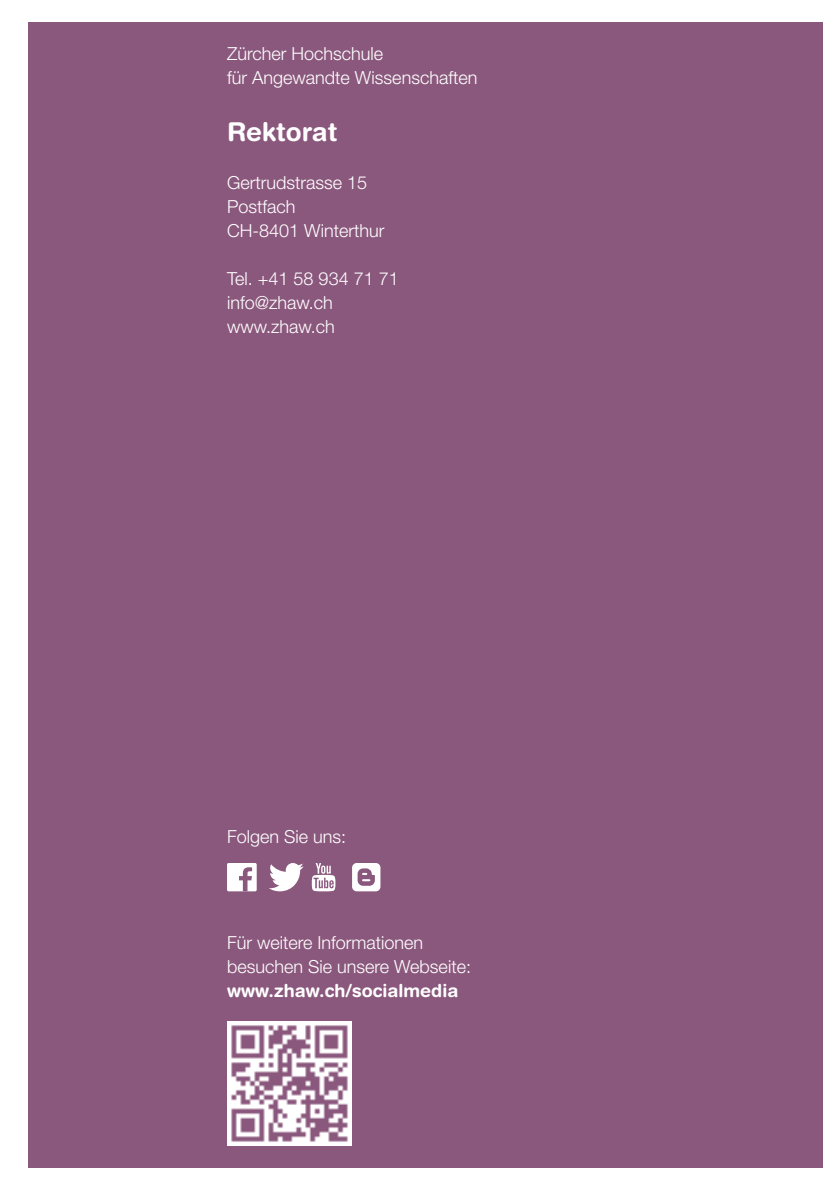
<style>
.page{position:relative;width:840px;height:1191px;background:#fff}
.page>*{position:absolute;margin:0;border:0;box-sizing:border-box;transform-origin:0 0}
.t1{font:700 26px "Helvetica Rounded";color:#fff}
.t2{font:300 18px/24px "Helvetica Neue LT";color:#fff}
.t3{font:700 18px "Helvetica Rounded";color:#fff}
</style>
<div class="page">
<div style="left:28px;top:22px;width:794px;height:1145px;background:#8b587d"></div>
<img style="left:227px;top:1021px;width:124px;height:124px">
<svg style="left:269px;top:863px;width:34px;height:28px"></svg>
<div style="left:227px;top:863px;width:29px;height:28px;background:#fff;border-radius:2px"></div>
<svg style="left:239px;top:867px;width:13px;height:24px"></svg>
<svg style="left:311px;top:863px;width:24px;height:28px"></svg>
<div style="left:352px;top:863px;width:28px;height:28px;background:#fff;border-radius:5px"></div>
<svg style="left:357px;top:868px;width:17px;height:17px"></svg>
<p class="t2" style="left:227px;top:41px;width:252px">Zürcher Hochschule<br>für Angewandte Wissenschaften</p>
<h1 class="t1" style="left:227px;top:115px;width:112px">Rektorat</h1>
<p class="t2" style="left:227px;top:170px;width:159px">Gertrudstrasse 15<br>Postfach<br>CH-8401 Winterthur</p>
<p class="t2" style="left:227px;top:266px;width:173px">Tel. +41 58 934 71 71 info@zhaw.ch www.zhaw.ch</p>
<p class="t2" style="left:227px;top:824px;width:121px">Folgen Sie uns:</p>
<p class="t2" style="left:227px;top:930px;width:245px">Für weitere Informationen besuchen Sie unsere Webseite:</p>
<p class="t3" style="left:227px;top:979px;width:233px">www.zhaw.ch/socialmedia</p>
</div>
